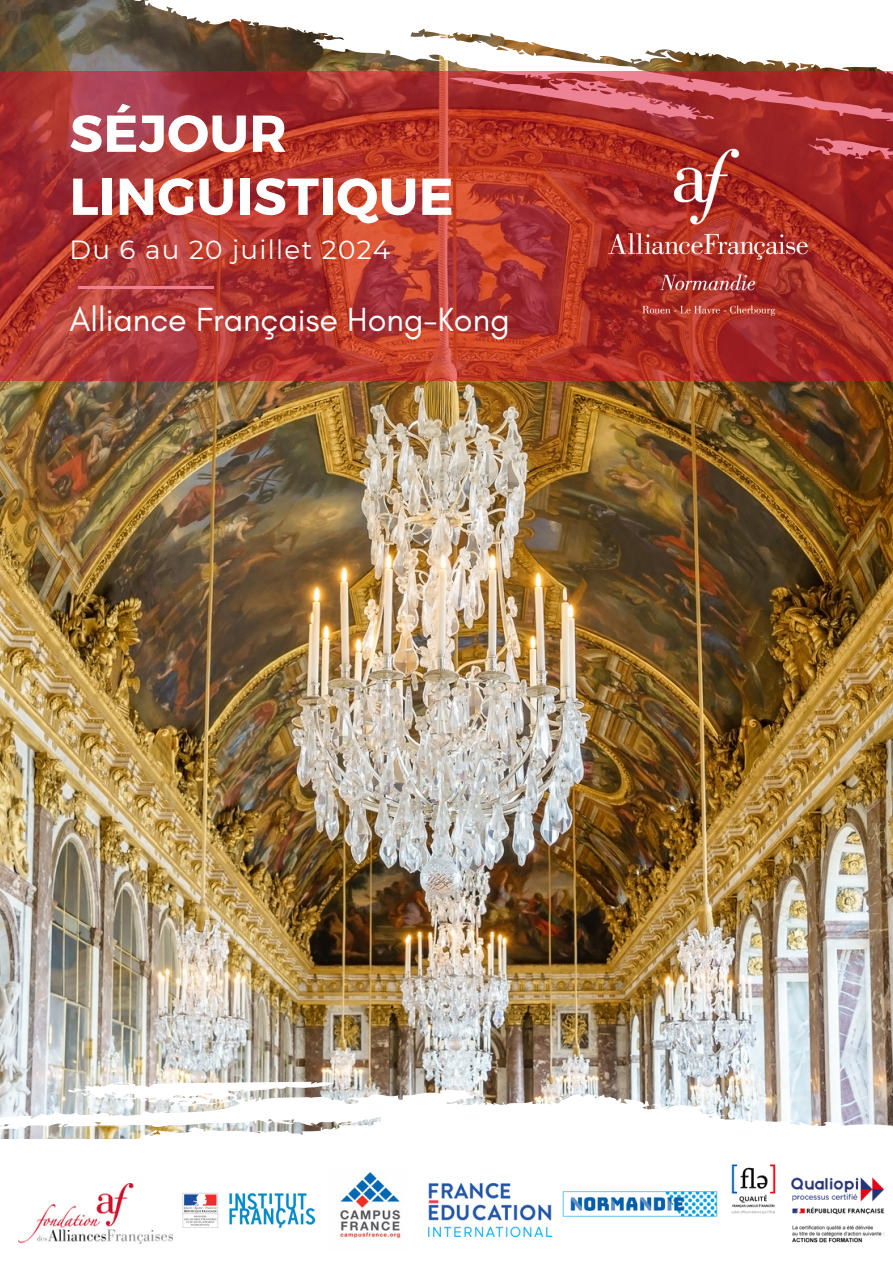
<style>
.page{position:relative;width:893px;height:1264px;background:#fff}
.page>*{position:absolute;margin:0;border:0;box-sizing:border-box;transform-origin:0 0}
.t1{font:700 51.9px "Montserrat";letter-spacing:.01em;color:#fff}
.t2{font:34.2px "Glacial Indifference";color:#fff}
.t3{font:26.25px "Montserrat";letter-spacing:.05em;color:#fff}
</style>
<div class="page">
<img style="left:0;top:381px;width:892px;height:708px">
<svg style="left:0;top:1089px;width:892px;height:155px"></svg>
<svg style="left:68px;top:1080px;width:268px;height:27px"></svg>
<svg style="left:0;top:0;width:892px;height:72px"></svg>
<svg style="left:448px;top:54px;width:268px;height:18px"></svg>
<svg style="left:0;top:72px;width:892px;height:309px;background:#b03631"></svg>
<img style="left:541px;top:130px;width:334px;height:193px">
<img style="left:19px;top:1183px;width:154px;height:60px">
<img style="left:181px;top:1172px;width:136px;height:72px">
<img style="left:428px;top:1183px;width:110px;height:53px">
<img style="left:329px;top:1169px;width:78px;height:75px">
<img style="left:714px;top:1147px;width:178px;height:97px">
<img style="left:538px;top:1166px;width:204px;height:75px">
<p class="t1" style="left:70px;top:100px;width:219px">SÉJOUR</p>
<p class="t1" style="left:70px;top:163px;width:385px">LINGUISTIQUE</p>
<p class="t3" style="left:70px;top:233px;width:322px">Du 6 au 20 juillet 2024</p>
<p class="t2" style="left:70px;top:299px;width:441px">Alliance Française Hong-Kong</p>
</div>
